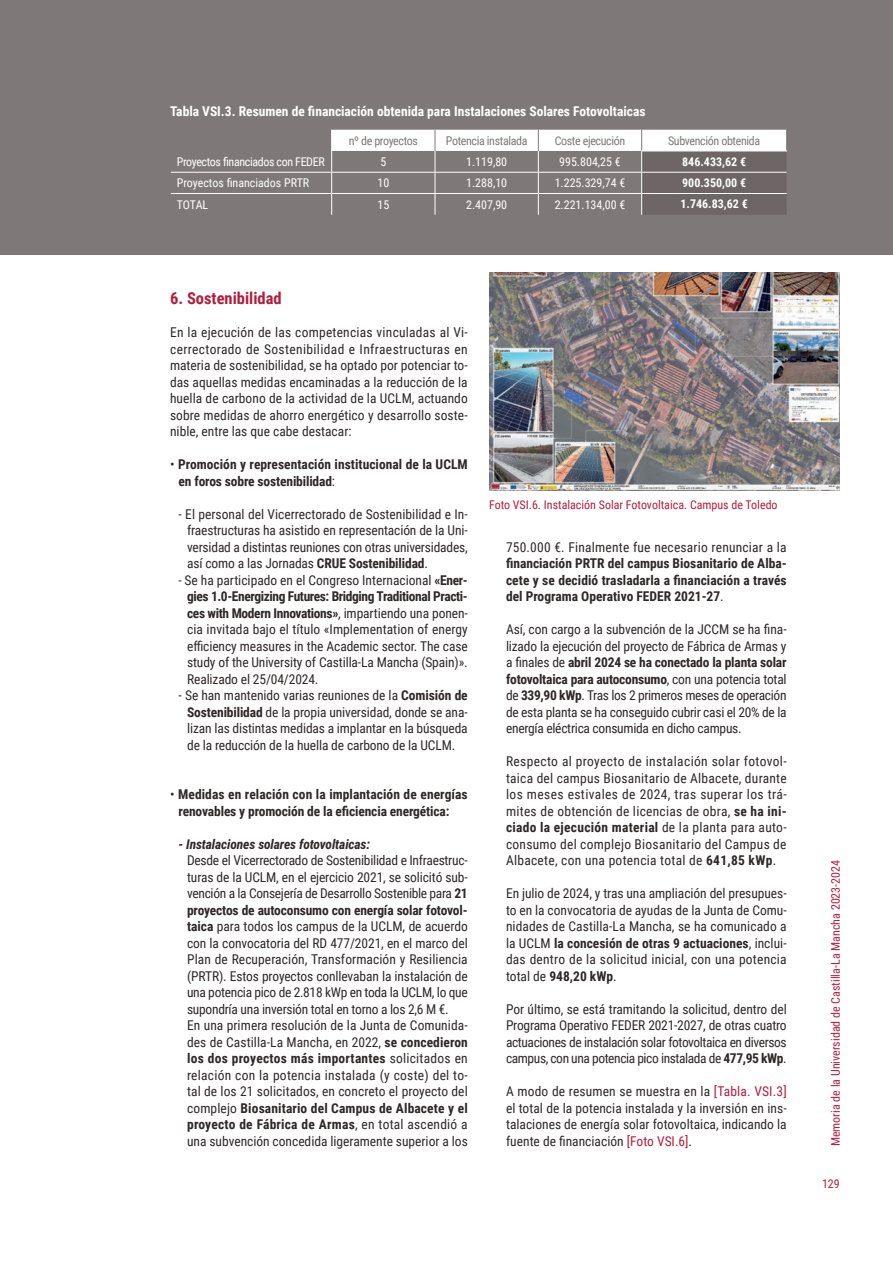
<style>
.page{position:relative;width:893px;height:1263px;background:#fff}
.page>*{position:absolute;margin:0;border:0;box-sizing:border-box;transform-origin:0 0}
.txt_corrido{font:700 16.5px "Roboto Condensed";color:#b41d3b}
.txt_corrido-2{font:13.5px/16.5px "Roboto Condensed";letter-spacing:-.01em;color:#2e2828;text-align:justify}
.txt_corrido-3{font:700 13.5px/16.5px "Roboto Condensed";color:#2e2828}
.txt_corrido-4{font:700 13.5px "Roboto Condensed";color:#fff}
.txt_corrido-5{font:italic 700 13.5px "Roboto Condensed";letter-spacing:-.01em;color:#2e2828}
.txt_corrido-6{font:12px "Roboto Condensed";color:#b41d3b}
.txt_corrido-7{font:12px "Roboto Condensed";color:#fff}
.txt_corrido-8{font:12px "Roboto Condensed";letter-spacing:-.03em;color:#7f7878}
.txt_corrido-9{font:700 12px "Roboto Condensed";color:#fff}
.txt_corrido-10{font:12px "Roboto Condensed";letter-spacing:-.03em;color:#fff}
.s1{font-weight:400}
.s2{font-weight:700}
.s3{color:#b41d3b}
.s4{color:#231f20}
</style>
<div class="page">
<div style="left:0;top:0;width:893px;height:255px;background:#7f7878"></div>
<hr style="left:171px;top:172px;width:161px;height:1px;background:#fff">
<hr style="left:171px;top:193px;width:161px;height:1px;background:#fff">
<svg style="left:331px;top:130px;width:456px;height:85px"></svg>
<img style="left:489px;top:273px;width:351px;height:218px">
<p class="txt_corrido-4" style="left:170px;top:102px;width:477px">Tabla VSI.3. Resumen de financiación obtenida para Instalaciones Solares Fotovoltaicas</p>
<p class="txt_corrido-8" style="left:349px;top:132px;width:71px">nº de proyectos</p>
<p class="txt_corrido-8" style="left:446px;top:132px;width:83px">Potencia instalada</p>
<p class="txt_corrido-8" style="left:555px;top:132px;width:72px">Coste ejecución</p>
<p class="txt_corrido-8" style="left:668px;top:132px;width:94px">Subvención obtenida</p>
<p class="txt_corrido-10" style="left:177px;top:153px;width:149px">Proyectos financiados con FEDER</p>
<p class="txt_corrido-7" style="left:380px;top:153px;width:7px">5</p>
<p class="txt_corrido-7" style="left:466px;top:153px;width:43px">1.119,80</p>
<p class="txt_corrido-7" style="left:559px;top:153px;width:63px">995.804,25 €</p>
<p class="txt_corrido-9" style="left:682px;top:153px;width:65px">846.433,62 €</p>
<p class="txt_corrido-7" style="left:177px;top:175px;width:134px">Proyectos financiados PRTR</p>
<p class="txt_corrido-7" style="left:377px;top:175px;width:13px">10</p>
<p class="txt_corrido-7" style="left:466px;top:175px;width:43px">1.288,10</p>
<p class="txt_corrido-7" style="left:555px;top:175px;width:72px">1.225.329,74 €</p>
<p class="txt_corrido-9" style="left:682px;top:175px;width:65px">900.350,00 €</p>
<p class="txt_corrido-7" style="left:177px;top:196px;width:33px">TOTAL</p>
<p class="txt_corrido-7" style="left:377px;top:196px;width:13px">15</p>
<p class="txt_corrido-7" style="left:466px;top:196px;width:43px">2.407,90</p>
<p class="txt_corrido-7" style="left:555px;top:196px;width:72px">2.221.134,00 €</p>
<p class="txt_corrido-9" style="left:680px;top:196px;width:69px">1.746.83,62 €</p>
<p class="txt_corrido" style="left:170px;top:287px;width:113px">6. Sostenibilidad</p>
<p class="txt_corrido-2" style="left:170px;top:324px;width:299px">En la ejecución de las competencias vinculadas al Vi&shy;cerrectorado de Sostenibilidad e Infraestructuras en materia de sostenibilidad, se ha optado por potenciar to&shy;das aquellas medidas encaminadas a la reducción de la huella de carbono de la actividad de la UCLM, actuando sobre medidas de ahorro energético y desarrollo soste&shy;nible, entre las que cabe destacar:</p>
<p class="txt_corrido-3" style="left:179px;top:456px;width:291px;text-indent:-9px"><span class="s1">•</span> Promoción y representación institucional de la UCLM en foros sobre sostenibilidad<span class="s1">:</span></p>
<p class="txt_corrido-2" style="left:187px;top:505px;width:282px;text-indent:-9px">- El personal del Vicerrectorado de Sostenibilidad e In&shy;fraestructuras ha asistido en representación de la Uni&shy;versidad a distintas reuniones con otras universidades, así como a las Jornadas <span class="s2">CRUE Sostenibilidad</span>.</p>
<p class="txt_corrido-2" style="left:187px;top:571px;width:282px;text-indent:-9px">- Se ha participado en el Congreso Internacional <span class="s2">«Ener&shy;gies 1.0-Energizing Futures: Bridging Traditional Practi&shy;ces with Modern Innovations»</span>, impartiendo una ponen&shy;cia invitada bajo el título «Implementation of energy efficiency measures in the Academic sector. The case study of the University of Castilla-La Mancha (Spain)».<br>Realizado el 25/04/2024.</p>
<p class="txt_corrido-2" style="left:187px;top:687px;width:282px;text-indent:-9px">- Se han mantenido varias reuniones de la <span class="s2">Comisión de Sostenibilidad</span> de la propia universidad, donde se ana&shy;lizan las distintas medidas a implantar en la búsqueda de la reducción de la huella de carbono de la UCLM.</p>
<p class="txt_corrido-3" style="left:179px;top:786px;width:291px;text-indent:-8px"><span class="s1">•</span> Medidas en relación con la implantación de energías renovables y promoción de la eficiencia energética:</p>
<p class="txt_corrido-5" style="left:179px;top:834px;width:193px">- Instalaciones solares fotovoltaicas:</p>
<p class="txt_corrido-2" style="left:187px;top:852px;width:282px">Desde el Vicerrectorado de Sostenibilidad e Infraestruc&shy;turas de la UCLM, en el ejercicio 2021, se solicitó sub&shy;vención a la Consejería de Desarrollo Sostenible para <span class="s2">21 proyectos de autoconsumo con energía solar fotovol&shy;taica</span> para todos los campus de la UCLM, de acuerdo con la convocatoria del RD 477/2021, en el marco del Plan de Recuperación, Transformación y Resiliencia (PRTR). Estos proyectos conllevaban la instalación de una potencia pico de 2.818 kWp en toda la UCLM, lo que supondría una inversión total en torno a los 2,6 M €.</p>
<p class="txt_corrido-2" style="left:187px;top:1017px;width:282px">En una primera resolución de la Junta de Comunida&shy;des de Castilla-La Mancha, en 2022, <span class="s2">se concedieron los dos proyectos más importantes</span> solicitados en relación con la potencia instalada (y coste) del to&shy;tal de los 21 solicitados, en concreto el proyecto del complejo <span class="s2">Biosanitario del Campus de Albacete y el proyecto de Fábrica de Armas</span>, en total ascendió a una subvención concedida ligeramente superior a los</p>
<p class="txt_corrido-6" style="left:489px;top:496px;width:290px">Foto VSI.6. Instalación Solar Fotovoltaica. Campus de Toledo</p>
<p class="txt_corrido-3" style="left:506px;top:538px;width:282px;text-align:justify"><span class="s1">750.000 €. Finalmente fue necesario renunciar a la </span>financiación PRTR del campus Biosanitario de Alba&shy;cete y se decidió trasladarla a financiación a través del Programa Operativo FEDER 2021-27<span class="s1">.</span></p>
<p class="txt_corrido-2" style="left:506px;top:621px;width:282px">Así, con cargo a la subvención de la JCCM se ha fina&shy;lizado la ejecución del proyecto de Fábrica de Armas y a finales de <span class="s2">abril 2024 se ha conectado la planta solar fotovoltaica para autoconsumo</span>, con una potencia total de <span class="s2">339,90 kWp</span>. Tras los 2 primeros meses de operación de esta planta se ha conseguido cubrir casi el 20% de la energía eléctrica consumida en dicho campus.</p>
<p class="txt_corrido-2" style="left:506px;top:753px;width:282px">Respecto al proyecto de instalación solar fotovol&shy;taica del campus Biosanitario de Albacete, durante los meses estivales de 2024, tras superar los trá&shy;mites de obtención de licencias de obra, <span class="s2">se ha ini&shy;ciado la ejecución material</span> de la planta para auto&shy;consumo del complejo Biosanitario del Campus de Albacete, con una potencia total de <span class="s2">641,85 kWp</span>.</p>
<p class="txt_corrido-2" style="left:506px;top:885px;width:282px">En julio de 2024, y tras una ampliación del presupues&shy;to en la convocatoria de ayudas de la Junta de Comu&shy;nidades de Castilla-La Mancha, se ha comunicado a la UCLM <span class="s2">la concesión de otras 9 actuaciones</span>, inclui&shy;das dentro de la solicitud inicial, con una potencia total de <span class="s2">948,20 kWp</span>.</p>
<p class="txt_corrido-2" style="left:506px;top:1000px;width:282px">Por último, se está tramitando la solicitud, dentro del Programa Operativo FEDER 2021-2027, de otras cuatro actuaciones de instalación solar fotovoltaica en diversos campus, con una potencia pico instalada de <span class="s2">477,95 kWp</span>.</p>
<p class="txt_corrido-2" style="left:506px;top:1082px;width:282px">A modo de resumen se muestra en la <span class="s3">[Tabla. VSI.3] </span>el total de la potencia instalada y la inversión en ins&shy;talaciones de energía solar fotovoltaica, indicando la fuente de financiación <span class="s3">[Foto VSI.6]</span><span class="s4">.</span></p>
<p class="txt_corrido-6" style="left:827px;top:1146px;width:288px;rotate:-90deg">Memoria de la Universidad de Castilla-La Mancha 2023-2024</p>
<p class="txt_corrido-6" style="left:822px;top:1175px;width:19px">129</p>
</div>
